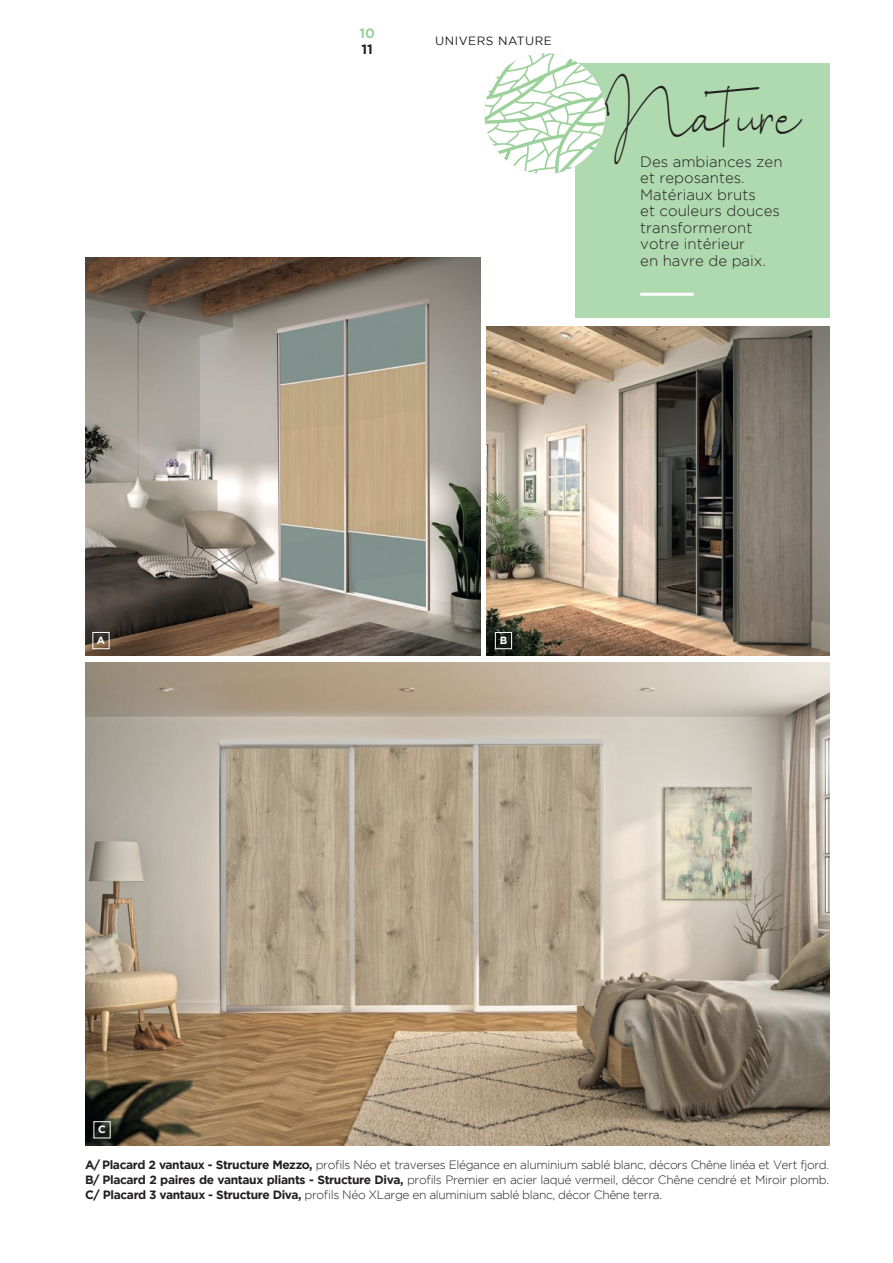
<style>
.page{position:relative;width:893px;height:1263px;background:#fff}
.page>*{position:absolute;margin:0;border:0;box-sizing:border-box;transform-origin:0 0}
.t1{font:37.5px "siontins";color:#231f20}
.t2{font:300 15px/16.5px "Gotham HTF";color:#231f20}
.t3{font:13.5px "Gotham HTF Bold 2";color:#9cd19c}
.t4{font:13.5px "Gotham HTF Bold 2";color:#231f20}
.t5{font:300 12px/15px "Gotham HTF";letter-spacing:-.03em;color:#231f20;text-align:justify}
.t6{font:12px "Gotham HTF";letter-spacing:.04em;color:#231f20}
.t7{font:10.5px "Gotham HTF Bold 2";color:#fff}
.s1{font-family:"Gotham HTF Bold 2";font-weight:400}
</style>
<div class="page">
<img style="left:85px;top:662px;width:744px;height:483px">
<img style="left:85px;top:257px;width:395px;height:399px">
<img style="left:487px;top:326px;width:342px;height:330px">
<div style="left:575px;top:64px;width:254px;height:254px;background:#afd9ae"></div>
<hr style="left:640px;top:293px;width:54px;height:3px;background:#fff">
<div style="left:92px;top:632px;width:17px;height:17px;border:1px solid #fff"></div>
<div style="left:495px;top:632px;width:17px;height:17px;border:1px solid #fff"></div>
<svg style="left:484px;top:53px;width:121px;height:121px"></svg>
<p class="t3" style="left:359px;top:25px;width:17px">10</p>
<p class="t4" style="left:361px;top:41px;width:13px">11</p>
<p class="t6" style="left:435px;top:34px;width:118px">UNIVERS NATURE</p>
<h1 class="t1" style="left:605px;top:99px;width:197px">Na ture</h1>
<p class="t2" style="left:640px;top:153px;width:144px">Des ambiances zen et reposantes.<br>Matériaux bruts<br>et couleurs douces transformeront votre intérieur<br>en havre de paix.</p>
<p class="t7" style="left:97px;top:634px;width:10px">A</p>
<p class="t7" style="left:500px;top:634px;width:9px">B</p>
<p class="t7" style="left:98px;top:1123px;width:9px">C</p>
<p class="t5" style="left:85px;top:1157px;width:746px"><span class="s1">A/ Placard 2 vantaux - Structure Mezzo,</span> profils Néo et traverses Elégance en aluminium sablé blanc, décors Chêne linéa et Vert fjord.<br><span class="s1">B/ Placard 2 paires de vantaux pliants - Structure Diva,</span> profils Premier en acier laqué vermeil, décor Chêne cendré et Miroir plomb.<br><span class="s1">C/ Placard 3 vantaux - Structure Diva,</span> profils Néo XLarge en aluminium sablé blanc, décor Chêne terra.</p>
</div>
